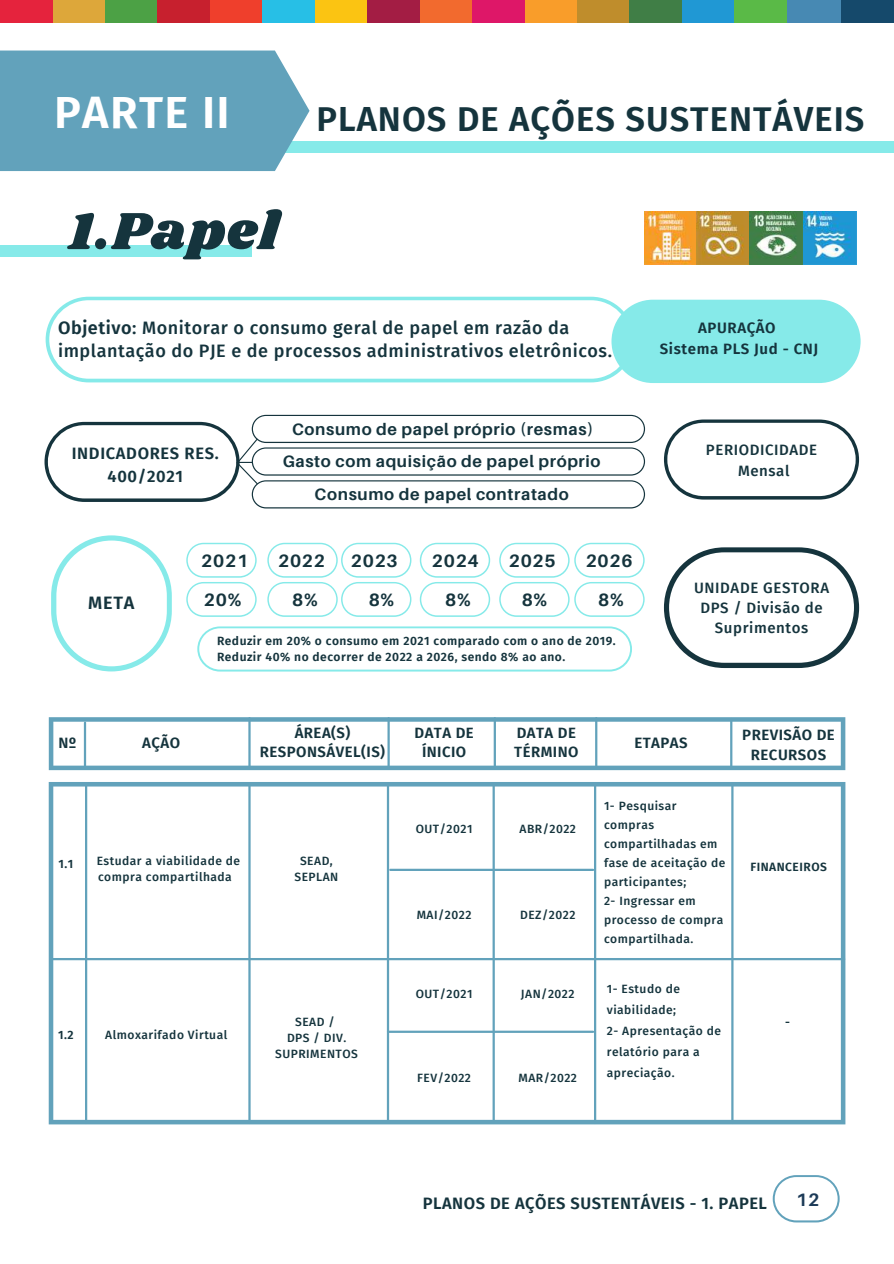
<style>
.page{position:relative;width:894px;height:1264px;background:#fff}
.page>*{position:absolute;margin:0;border:0;box-sizing:border-box;transform-origin:0 0}
.t1{font:54px "Shrikhand";letter-spacing:.03em;color:#15343d}
.t2{font:600 45px "Fira Sans";letter-spacing:.03em;color:#fff}
.t3{font:600 34.5px "Fira Sans";letter-spacing:.03em;color:#15343d}
.t4{font:500 18px/22.5px "Fira Sans";letter-spacing:.03em;color:#15343d}
.t5{font:600 18px "Fira Sans";color:#15343d}
.t6{font:700 18px "Aileron";color:#1d3b58}
.t7{font:700 17.85px "Aileron";letter-spacing:.04em;color:#15343d}
.t8{font:700 16.5px/33.5px "Aileron";letter-spacing:.04em;color:#15343d;text-align:center}
.t9{font:600 16.5px/22.5px "Fira Sans";letter-spacing:.03em;color:#15343d;text-align:center}
.t10{font:600 15px/19.2px "Fira Sans";letter-spacing:.03em;color:#15343d;text-align:center}
.t11{font:500 15px/20.2px "Fira Sans";letter-spacing:.04em;color:#15343d;text-align:center}
.t12{font:500 12px/19px "Fira Sans";letter-spacing:.04em;color:#15343d}
.t13{font:600 12px/16px "Fira Sans";letter-spacing:.04em;color:#15343d}
.s1{font-weight:600}
</style>
<div class="page">
<div style="left:218px;top:141px;width:675px;height:11px;background:#86eae9"></div>
<div style="left:0;top:51px;width:309px;height:120px;background:#62a2bb"></div>
<svg style="left:772px;top:1175px;width:67px;height:47px"></svg>
<div style="left:0;top:246px;width:252px;height:11px;background:#86eae9"></div>
<svg style="left:197px;top:626px;width:435px;height:45px"></svg>
<svg style="left:663px;top:547px;width:195px;height:121px"></svg>
<div style="left:611px;top:300px;width:249px;height:83px;background:#86eae9;border-radius:41px"></div>
<svg style="left:664px;top:419px;width:194px;height:80px"></svg>
<svg style="left:46px;top:297px;width:588px;height:85px"></svg>
<svg style="left:186px;top:543px;width:70px;height:74px"></svg>
<svg style="left:267px;top:543px;width:144px;height:74px"></svg>
<svg style="left:419px;top:543px;width:71px;height:74px"></svg>
<svg style="left:499px;top:543px;width:145px;height:74px"></svg>
<svg style="left:51px;top:535px;width:121px;height:136px"></svg>
<svg style="left:44px;top:415px;width:601px;height:93px"></svg>
<svg style="left:49px;top:717px;width:796px;height:53px"></svg>
<svg style="left:49px;top:782px;width:796px;height:342px"></svg>
<hr style="left:52px;top:958px;width:791px;height:2px;background:#62a2bb">
<hr style="left:85px;top:785px;width:2px;height:337px;background:#62a2bb">
<hr style="left:248px;top:785px;width:2px;height:337px;background:#62a2bb">
<hr style="left:387px;top:783px;width:2px;height:338px;background:#62a2bb">
<hr style="left:492px;top:784px;width:2px;height:338px;background:#62a2bb">
<hr style="left:594px;top:785px;width:2px;height:337px;background:#62a2bb">
<hr style="left:731px;top:785px;width:2px;height:337px;background:#62a2bb">
<hr style="left:390px;top:868px;width:203px;height:3px;background:#62a2bb">
<hr style="left:387px;top:718px;width:2px;height:49px;background:#62a2bb">
<hr style="left:248px;top:718px;width:2px;height:49px;background:#62a2bb">
<hr style="left:84px;top:722px;width:2px;height:45px;background:#62a2bb">
<hr style="left:493px;top:718px;width:3px;height:49px;background:#62a2bb">
<hr style="left:595px;top:718px;width:2px;height:49px;background:#62a2bb">
<hr style="left:730px;top:719px;width:2px;height:49px;background:#62a2bb">
<hr style="left:388px;top:1030px;width:205px;height:2px;background:#62a2bb">
<div style="left:840px;top:0;width:53px;height:23px;background:#15496b"></div>
<div style="left:787px;top:0;width:53px;height:23px;background:#4789b3"></div>
<div style="left:733px;top:0;width:53px;height:23px;background:#5aba47"></div>
<div style="left:681px;top:0;width:52px;height:23px;background:#2098d4"></div>
<div style="left:629px;top:0;width:52px;height:23px;background:#407e46"></div>
<div style="left:576px;top:0;width:52px;height:23px;background:#bf8d2c"></div>
<div style="left:524px;top:0;width:52px;height:23px;background:#f99d2a"></div>
<div style="left:472px;top:0;width:52px;height:23px;background:#de1768"></div>
<div style="left:419px;top:0;width:52px;height:23px;background:#f26a2e"></div>
<div style="left:367px;top:0;width:52px;height:23px;background:#a31d44"></div>
<div style="left:314px;top:0;width:53px;height:23px;background:#fbc412"></div>
<div style="left:262px;top:0;width:52px;height:23px;background:#27bfe6"></div>
<div style="left:210px;top:0;width:52px;height:23px;background:#ef3f2c"></div>
<div style="left:157px;top:0;width:52px;height:23px;background:#c7202e"></div>
<div style="left:105px;top:0;width:52px;height:23px;background:#4ca145"></div>
<div style="left:52px;top:0;width:53px;height:23px;background:#dda73a"></div>
<div style="left:0;top:0;width:52px;height:23px;background:#e5233d"></div>
<img style="left:644px;top:211px;width:211px;height:53px">
<h2 class="t2" style="left:54px;top:86px;width:177px">PARTE II</h2>
<h3 class="t3" style="left:316px;top:99px;width:549px">PLANOS DE AÇÕES SUSTENTÁVEIS</h3>
<h1 class="t1" style="left:68px;top:194px;width:211px">1.Papel</h1>
<h3 class="t4" style="left:58px;top:317px;width:555px"><span class="s1">Objetivo</span>: Monitorar o consumo geral de papel em razão da implantação do PJE e de processos administrativos eletrônicos.</h3>
<h3 class="t8" style="left:292px;top:412px;width:303px">Consumo de papel próprio (resmas)</h3>
<p class="t10" style="left:659px;top:318px;width:160px;line-height:20.2px">APURAÇÃO<br>Sistema PLS Jud - CNJ</p>
<h3 class="t9" style="left:72px;top:442px;width:148px">INDICADORES RES.<br>400/2021</h3>
<h3 class="t8" style="left:282px;top:444px;width:319px">Gasto com aquisição de papel próprio<br>Consumo de papel contratado</h3>
<p class="t11" style="left:705px;top:440px;width:113px">PERIODICIDADE<br>Mensal</p>
<h3 class="t5" style="left:88px;top:592px;width:47px">META</h3>
<h3 class="t7" style="left:201px;top:549px;width:48px">2021</h3>
<h3 class="t7" style="left:278px;top:549px;width:48px">2022</h3>
<h3 class="t7" style="left:351px;top:549px;width:48px">2023</h3>
<h3 class="t7" style="left:432px;top:549px;width:48px">2024</h3>
<h3 class="t7" style="left:508px;top:549px;width:48px">2025</h3>
<h3 class="t7" style="left:585px;top:549px;width:48px">2026</h3>
<h3 class="t7" style="left:204px;top:588px;width:39px">20%</h3>
<h3 class="t7" style="left:292px;top:588px;width:27px">8%</h3>
<h3 class="t7" style="left:368px;top:588px;width:27px">8%</h3>
<h3 class="t7" style="left:445px;top:588px;width:27px">8%</h3>
<h3 class="t7" style="left:521px;top:588px;width:27px">8%</h3>
<h3 class="t7" style="left:598px;top:588px;width:27px">8%</h3>
<p class="t13" style="left:217px;top:633px;width:400px">Reduzir em 20% o consumo em 2021 comparado com o ano de 2019.<br>Reduzir 40% no decorrer de 2022 a 2026, sendo 8% ao ano.</p>
<p class="t11" style="left:694px;top:577px;width:136px">UNIDADE GESTORA<br>DPS / Divisão de<br>Suprimentos</p>
<p class="t10" style="left:58px;top:733px;width:19px">Nº</p>
<p class="t10" style="left:260px;top:723px;width:127px">ÁREA(S)<br>RESPONSÁVEL(IS)</p>
<p class="t10" style="left:742px;top:725px;width:94px">PREVISÃO DE<br>RECURSOS</p>
<p class="t10" style="left:142px;top:733px;width:39px">AÇÃO</p>
<p class="t10" style="left:414px;top:723px;width:61px">DATA DE<br>ÍNICIO</p>
<p class="t10" style="left:514px;top:723px;width:66px;text-align:left">DATA DE<br>TÉRMINO</p>
<p class="t10" style="left:634px;top:733px;width:55px">ETAPAS</p>
<p class="t12" style="left:97px;top:852px;width:145px;line-height:16px">Estudar a viabilidade de compra compartilhada</p>
<p class="t13" style="left:58px;top:855px;width:16px">1.1</p>
<p class="t12" style="left:294px;top:852px;width:45px;line-height:16px;text-align:center">SEAD,<br>SEPLAN</p>
<p class="t13" style="left:58px;top:1027px;width:17px">1.2</p>
<p class="t12" style="left:105px;top:1025px;width:123px">Almoxarifado Virtual</p>
<p class="t12" style="left:275px;top:1013px;width:84px;line-height:16px;text-align:center">SEAD /<br>DPS / DIV.<br>SUPRIMENTOS</p>
<p class="t12" style="left:415px;top:819px;width:58px">OUT/2021</p>
<p class="t12" style="left:519px;top:819px;width:58px">ABR/2022</p>
<p class="t12" style="left:416px;top:905px;width:56px">MAI/2022</p>
<p class="t12" style="left:520px;top:905px;width:57px">DEZ/2022</p>
<p class="t12" style="left:415px;top:984px;width:58px">OUT/2021</p>
<p class="t12" style="left:521px;top:984px;width:55px">JAN/2022</p>
<p class="t12" style="left:417px;top:1068px;width:55px">FEV/2022</p>
<p class="t12" style="left:518px;top:1068px;width:60px">MAR/2022</p>
<p class="t12" style="left:604px;top:796px;width:123px">1- Pesquisar compras compartilhadas em fase de aceitação de participantes;<br>2- Ingressar em processo de compra compartilhada.</p>
<p class="t12" style="left:606px;top:978px;width:116px;line-height:21px">1- Estudo de viabilidade;<br>2- Apresentação de relatório para a apreciação.</p>
<p class="t13" style="left:750px;top:858px;width:78px">FINANCEIROS</p>
<p class="t13" style="left:785px;top:1013px;width:6px">-</p>
<h3 class="t9" style="left:423px;top:1191px;width:345px">PLANOS DE AÇÕES SUSTENTÁVEIS - 1. PAPEL</h3>
<h3 class="t6" style="left:795px;top:1188px;width:25px">12</h3>
</div>
